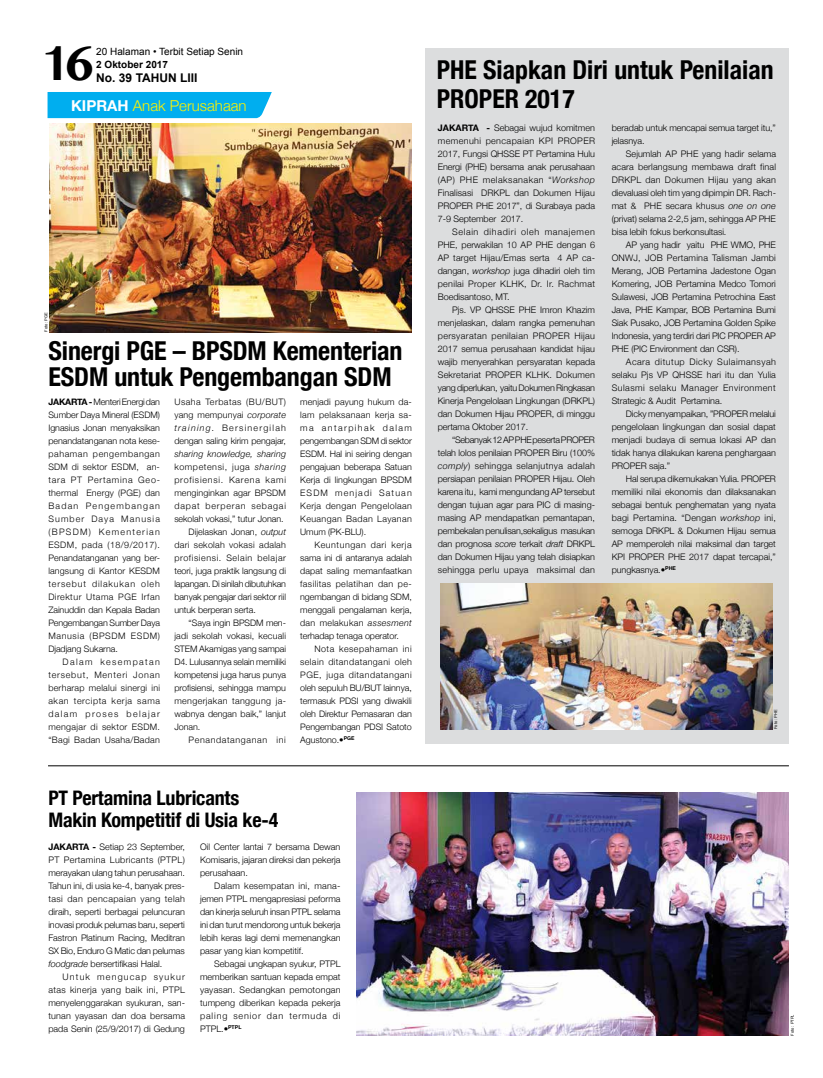
<style>
.page{position:relative;width:823px;height:1078px;background:#fff}
.page>*{position:absolute;margin:0;border:0;box-sizing:border-box;transform-origin:0 0}
.t1{font:700 48px "Myanmar MN";color:#000}
.t2{font:700 condensed 26px/26px "Helvetica Neue";letter-spacing:-.005em;color:#000}
.t3{font:700 condensed 20px/22px "Helvetica Neue";letter-spacing:-.01em;color:#000}
.t4{font:300 15px "Helvetica Neue";color:#fff200}
.t5{font:700 15px "Helvetica Neue";color:#fff}
.t6{font:700 12px "Arial";color:#000}
.t7{font:10px "Arial";color:#000}
.t8{font:700 10px "Arial";color:#000}
.t9{font:300 9px/13px "Helvetica Neue";color:#000;text-align:justify}
.t10{font:300 9px/13px "Helvetica Neue";letter-spacing:.02em;color:#000}
.t11{font:300 8.9px/13px "Helvetica Neue";letter-spacing:.01em;color:#000}
.t12{font:300 8.9px "Helvetica Neue";letter-spacing:-.01em;color:#000}
.t13{font:300 8.9px "Helvetica Neue";letter-spacing:.065em;color:#000}
.t14{font:300 8.9px "Helvetica Neue";letter-spacing:-.02em;color:#000}
.t15{font:italic 300 8.9px "Helvetica Neue";letter-spacing:.02em;color:#000}
.t16{font:300 8.9px "Helvetica Neue";letter-spacing:.035em;color:#000}
.t17{font:300 8.9px "Helvetica Neue";letter-spacing:.085em;color:#000}
.t18{font:300 8.9px "Helvetica Neue";letter-spacing:.045em;color:#000}
.t19{font:300 8.9px "Helvetica Neue";letter-spacing:.09em;color:#000}
.t20{font:300 8.9px "Helvetica Neue";letter-spacing:.07em;color:#000}
.t21{font:4px "Arial";color:#000}
.s1{font-weight:700}
.s2{font-style:italic}
</style>
<div class="page">
<div style="left:425px;top:48px;width:362px;height:695px;background:#dcddde"></div>
<div style="left:47px;top:92px;width:225px;height:27px;background:#00aeef"></div>
<img style="left:49px;top:123px;width:362px;height:209px">
<img style="left:440px;top:583px;width:332px;height:146px">
<hr style="left:48px;top:765px;width:740px;height:1px;background:#000">
<img style="left:356px;top:792px;width:432px;height:243px">
<h1 class="t1" style="left:38px;top:35px;width:58px">16</h1>
<p class="t7" style="left:96px;top:45px;width:148px">20 Halaman • Terbit Setiap Senin</p>
<p class="t8" style="left:96px;top:58px;width:73px">2 Oktober 2017</p>
<h3 class="t6" style="left:96px;top:69px;width:103px">No. 39 TAHUN LIII</h3>
<h3 class="t5" style="left:71px;top:94px;width:21px">Kiprah</h3>
<h3 class="t4" style="left:133px;top:93px;width:115px">Anak Perusahaan</h3>
<p class="t21" style="left:43px;top:332px;width:21px;rotate:-90deg">Foto : PGE</p>
<h2 class="t2" style="left:48px;top:335px;width:355px">Sinergi PGE – BPSDM Kementerian<br>ESDM untuk Pengembangan SDM</h2>
<p class="t11" style="left:48px;top:395px;width:113px"><span class="s1">JAKARTA -</span>Menteri Energi dan<br>Sumber Daya Mineral (ESDM)<br>Ignasius Jonan menyaksikan penandatanganan nota kese&shy;pahaman pengembangan<br>SDM di sektor ESDM, an-- tara PT Pertamina Geo&shy;thermal Energy (PGE) dan<br>Badan Pengembangan<br>Sumber Daya Manusia (BPSDM) Kementerian<br>ESDM, pada (18/9/2017).<br>Penandatanganan yang ber&shy;langsung di Kantor KESDM tersebut dilakukan oleh<br>Direktur Utama PGE Irfan<br>Zainuddin dan Kepala Badan<br>Pengembangan Sumber Daya<br>Manusia (BPSDM ESDM)<br>Djadjang Sukarna.</p>
<p class="t11" style="left:48px;top:655px;width:113px;text-align:justify;text-indent:14px">Dalam kesempatan tersebut, Menteri Jonan berharap melalui sinergi ini akan tercipta kerja sama dalam proses belajar mengajar di sektor ESDM. “Bagi Badan Usaha/Badan</p>
<p class="t11" style="left:174px;top:395px;width:113px;text-align:justify">Usaha Terbatas (BU/BUT) yang mempunyai <span class="s2">corporate training.</span> Bersinergilah dengan saling kirim pengajar,</p>
<p class="t15" style="left:174px;top:447px;width:113px">sharing knowledge, sharing</p>
<p class="t13" style="left:174px;top:459px;width:113px">kompetensi, juga <span class="s2">sharing</span></p>
<p class="t17" style="left:174px;top:472px;width:113px">profisiensi. Karena kami</p>
<p class="t11" style="left:174px;top:486px;width:113px">menginginkan agar BPSDM</p>
<p class="t19" style="left:174px;top:498px;width:113px">dapat berperan sebagai</p>
<p class="t11" style="left:174px;top:512px;width:111px">sekolah vokasi,” tutur Jonan.</p>
<p class="t11" style="left:188px;top:525px;width:99px">Dijelaskan Jonan, <span class="s2">output</span></p>
<p class="t16" style="left:174px;top:537px;width:113px">dari sekolah vokasi adalah</p>
<p class="t13" style="left:174px;top:550px;width:113px">profisiensi. Selain belajar</p>
<p class="t11" style="left:174px;top:564px;width:113px">teori, juga praktik langsung di</p>
<p class="t14" style="left:174px;top:576px;width:113px">lapangan. Di sinilah dibutuhkan</p>
<p class="t12" style="left:174px;top:589px;width:113px">banyak pengajar dari sektor riil</p>
<p class="t11" style="left:174px;top:603px;width:83px">untuk berperan serta.</p>
<p class="t11" style="left:188px;top:616px;width:98px">“Saya ingin BPSDM men-</p>
<p class="t11" style="left:174px;top:629px;width:113px">jadi sekolah vokasi, kecuali</p>
<p class="t11" style="left:174px;top:642px;width:113px">STEM Akamigas yang sampai</p>
<p class="t12" style="left:174px;top:654px;width:113px">D4. Lulusannya selain memiliki</p>
<p class="t11" style="left:174px;top:668px;width:113px">kompetensi juga harus punya</p>
<p class="t11" style="left:174px;top:681px;width:113px">profisiensi, sehingga mampu</p>
<p class="t18" style="left:174px;top:693px;width:112px">mengerjakan tanggung ja-</p>
<p class="t11" style="left:174px;top:707px;width:113px">wabnya dengan baik,” lanjut</p>
<p class="t11" style="left:174px;top:720px;width:27px">Jonan.</p>
<p class="t20" style="left:188px;top:732px;width:99px">Penandatanganan ini</p>
<p class="t11" style="left:300px;top:395px;width:113px">menjadi payung hukum da-- lam pelaksanaan kerja sa&shy;ma antarpihak dalam pengembangan SDM di sektor<br>ESDM. Hal ini seiring dengan pengajuan beberapa Satuan<br>Kerja di lingkungan BPSDM<br>ESDM menjadi Satuan<br>Kerja dengan Pengelolaan<br>Keuangan Badan Layanan<br>Umum (PK-BLU).</p>
<p class="t11" style="left:300px;top:538px;width:113px;text-indent:14px">Keuntungan dari kerja sama ini di antaranya adalah dapat saling memanfaatkan fasilitas pelatihan dan pe&shy;ngembangan di bidang SDM, menggali pengalaman kerja, dan melakukan <span class="s2">assesment </span>terhadap tenaga operator.</p>
<p class="t11" style="left:300px;top:642px;width:113px;text-align:justify;text-indent:14px">Nota kesepahaman ini selain ditandatangani oleh PGE, juga ditandatangani oleh sepuluh BU/BUT lainnya, termasuk PDSI yang diwakili oleh Direktur Pemasaran dan Pengembangan PDSI Satoto Agustono.•<sup>PGE</sup></p>
<h3 class="t3" style="left:48px;top:785px;width:231px">PT Pertamina Lubricants<br>Makin Kompetitif di Usia ke-4</h3>
<p class="t9" style="left:48px;top:839px;width:138px;text-align:left"><span class="s1">JAKARTA -</span> Setiap 23 September, PT Pertamina Lubricants (PTPL) merayakan ulang tahun perusahaan.<br>Tahun ini, di usia ke-4, banyak pres&shy;tasi dan pencapaian yang telah diraih, seperti berbagai peluncuran inovasi produk pelumas baru, seperti Fastron Platinum Racing, Meditran SX Bio, Enduro G Matic dan pelumas <span class="s2">foodgrade</span> bersertifikasi Halal.</p>
<p class="t10" style="left:48px;top:969px;width:138px;text-indent:14px">Untuk mengucap syukur atas kinerja yang baik ini, PTPL menyelenggarakan syukuran, san&shy;tunan yayasan dan doa bersama pada Senin (25/9/2017) di Gedung</p>
<p class="t9" style="left:200px;top:839px;width:142px">Oil Center lantai 7 bersama Dewan Komisaris, jajaran direksi dan pekerja perusahaan.</p>
<p class="t9" style="left:200px;top:878px;width:142px;text-align:left;text-indent:14px">Dalam kesempatan ini, mana&shy;jemen PTPL mengapresiasi peforma dan kinerja seluruh insan PTPL selama ini dan turut mendorong untuk bekerja lebih keras lagi demi memenangkan pasar yang kian kompetitif.</p>
<p class="t9" style="left:200px;top:956px;width:142px;text-indent:14px">Sebagai ungkapan syukur, PTPL memberikan santuan kepada empat yayasan. Sedangkan pemotongan tumpeng diberikan kepada pekerja paling senior dan termuda di PTPL.•<sup>PTPL</sup></p>
<h2 class="t2" style="left:436px;top:54px;width:338px;line-height:29px">PHE Siapkan Diri untuk Penilaian<br>PROPER 2017</h2>
<p class="t9" style="left:437px;top:120px;width:159px"><span class="s1">JAKARTA -</span> Sebagai wujud komitmen memenuhi pencapaian KPI PROPER 2017, Fungsi QHSSE PT Pertamina Hulu Energi (PHE) bersama anak perusahaan (AP) PHE melaksanakan “<span class="s2">Workshop </span>Finalisasi DRKPL dan Dokumen Hijau PROPER PHE 2017”, di Surabaya pada 7-9 September 2017.</p>
<p class="t9" style="left:437px;top:224px;width:159px;text-align:left;text-indent:14px">Selain dihadiri oleh manajemen<br>PHE, perwakilan 10 AP PHE dengan 6<br>AP target Hijau/Emas serta 4 AP ca&shy;dangan, <span class="s2">workshop</span> juga dihadiri oleh tim penilai Proper KLHK, Dr. Ir. Rachmat<br>Boedisantoso, MT.</p>
<p class="t9" style="left:437px;top:302px;width:159px;text-indent:14px">Pjs. VP QHSSE PHE Imron Khazim menjelaskan, dalam rangka pemenuhan persyaratan penilaian PROPER Hijau 2017 semua perusahaan kandidat hijau wajib menyerahkan persyaratan kepada Sekretariat PROPER KLHK. Dokumen yang diperlukan, yaitu Dokumen Ringkasan Kinerja Pengelolaan Lingkungan (DRKPL) dan Dokumen Hijau PROPER, di minggu pertama Oktober 2017.</p>
<p class="t9" style="left:437px;top:432px;width:159px;text-align:left;text-indent:14px">“Sebanyak 12 AP PHE peserta PROPER telah lolos penilaian PROPER Biru (100% <span class="s2">comply</span>) sehingga selanjutnya adalah persiapan penilaian PROPER Hijau. Oleh karena itu, kami mengundang AP tersebut dengan tujuan agar para PIC di masing&shy;masing AP mendapatkan pemantapan, pembekalan penulisan,sekaligus masukan dan prognosa <span class="s2">score</span> terkait <span class="s2">draft</span> DRKPL dan Dokumen Hijau yang telah disiapkan sehingga perlu upaya maksimal dan</p>
<p class="t9" style="left:611px;top:120px;width:166px">beradab untuk mencapai semua target itu,” jelasnya.</p>
<p class="t9" style="left:611px;top:146px;width:166px;text-align:left;text-indent:14px">Sejumlah AP PHE yang hadir selama acara berlangsung membawa draft final DRKPL dan Dokumen Hijau yang akan dievaluasi oleh tim yang dipimpin DR. Rach&shy;mat &amp; PHE secara khusus <span class="s2">one on one </span>(privat) selama 2-2,5 jam, sehingga AP PHE bisa lebih fokus berkonsultasi.</p>
<p class="t9" style="left:611px;top:237px;width:166px;text-indent:14px">AP yang hadir yaitu PHE WMO, PHE ONWJ, JOB Pertamina Talisman Jambi Merang, JOB Pertamina Jadestone Ogan Komering, JOB Pertamina Medco Tomori Sulawesi, JOB Pertamina Petrochina East Java, PHE Kampar, BOB Pertamina Bumi Siak Pusako, JOB Pertamina Golden Spike Indonesia, yang terdiri dari PIC PROPER AP PHE (PIC Environment dan CSR).</p>
<p class="t9" style="left:611px;top:354px;width:166px;text-indent:14px">Acara ditutup Dicky Sulaimansyah selaku Pjs VP QHSSE hari itu dan Yulia Sulasmi selaku Manager Environment Strategic &amp; Audit Pertamina.</p>
<p class="t9" style="left:611px;top:406px;width:166px;text-indent:14px">Dicky menyampaikan, ”PROPER melalui pengelolaan lingkungan dan sosial dapat menjadi budaya di semua lokasi AP dan tidak hanya dilakukan karena penghargaan PROPER saja.”</p>
<p class="t9" style="left:611px;top:471px;width:166px;text-indent:14px">Hal serupa dikemukakan Yulia. PROPER memiliki nilai ekonomis dan dilaksanakan sebagai bentuk penghematan yang nyata bagi Pertamina. “Dengan <span class="s2">workshop</span> ini, semoga DRKPL &amp; Dokumen Hijau semua AP memperoleh nilai maksimal dan target KPI PROPER PHE 2017 dapat tercapai,” pungkasnya.•<sup>PHE</sup></p>
<p class="t21" style="left:772px;top:729px;width:21px;rotate:-90deg">Foto : PHE</p>
<p class="t21" style="left:789px;top:1035px;width:23px;rotate:-90deg">Foto : PTPL</p>
</div>
